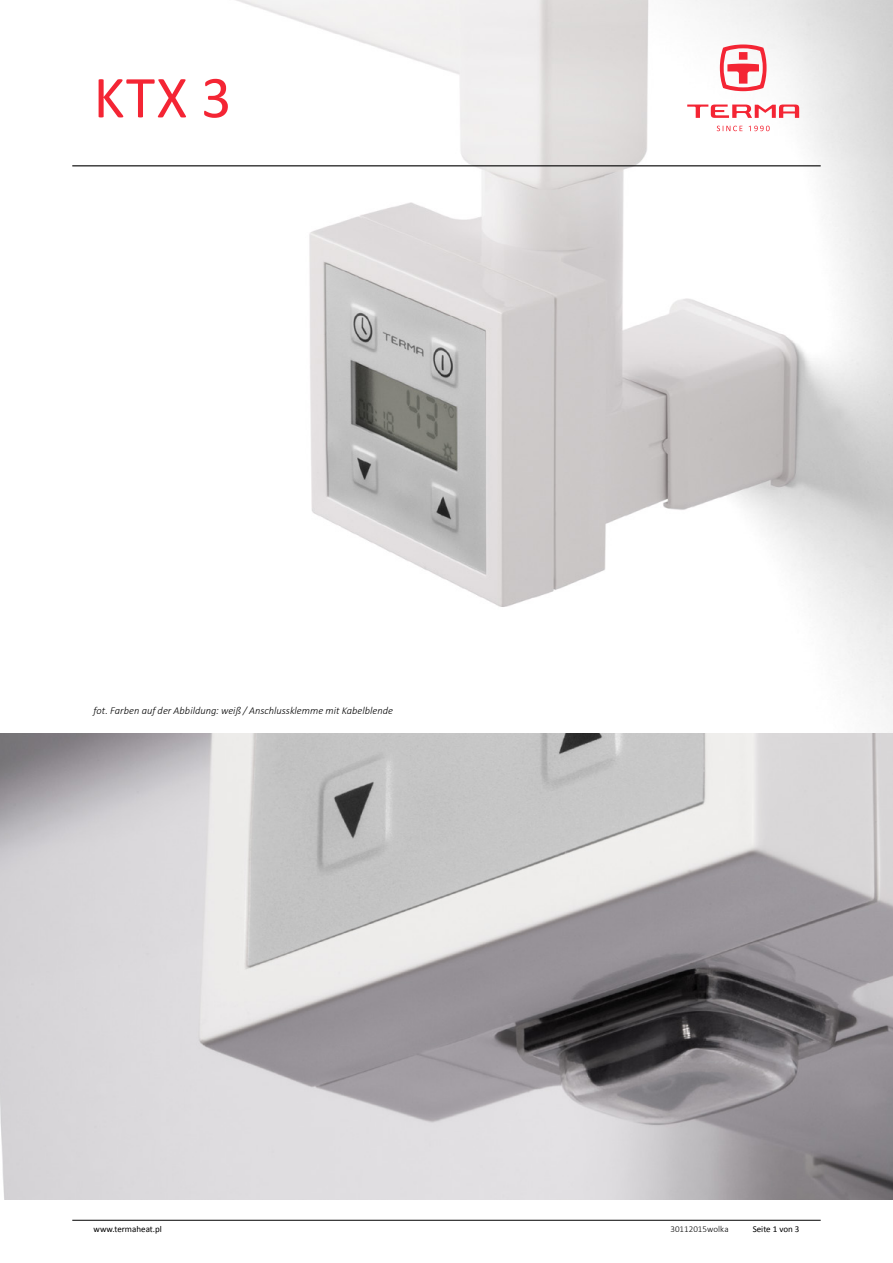
<style>
.page{position:relative;width:893px;height:1263px;background:#fff}
.page>*{position:absolute;margin:0;border:0;box-sizing:border-box;transform-origin:0 0}
.t1{font:60px "Calibri";color:#f42534}
.t2{font:italic 300 10.5px "Calibri";color:#000}
.t3{font:9px "Calibri";color:#000}
.t4{font:300 9px "Calibri";letter-spacing:.005em;color:#000}
</style>
<div class="page">
<img style="left:72px;top:0;width:821px;height:733px">
<img style="left:0;top:733px;width:893px;height:466px">
<hr style="left:72px;top:1220px;width:749px;height:1px;background:#000">
<hr style="left:72px;top:165px;width:749px;height:1px;background:#000">
<svg style="left:720px;top:44px;width:46px;height:47px"></svg>
<svg style="left:687px;top:105px;width:112px;height:13px"></svg>
<svg style="left:717px;top:126px;width:25px;height:5px"></svg>
<svg style="left:749px;top:126px;width:21px;height:5px"></svg>
<h1 class="t1" style="left:94px;top:59px;width:139px">KTX 3</h1>
<p class="t2" style="left:94px;top:703px;width:301px">fot. Farben auf der Abbildung: weiß / Anschlussklemme mit Kabelblende</p>
<p class="t3" style="left:94px;top:1223px;width:70px">www.termaheat.pl</p>
<p class="t4" style="left:670px;top:1223px;width:60px">30112015wolka</p>
<p class="t3" style="left:753px;top:1223px;width:48px">Seite 1 von 3</p>
</div>
